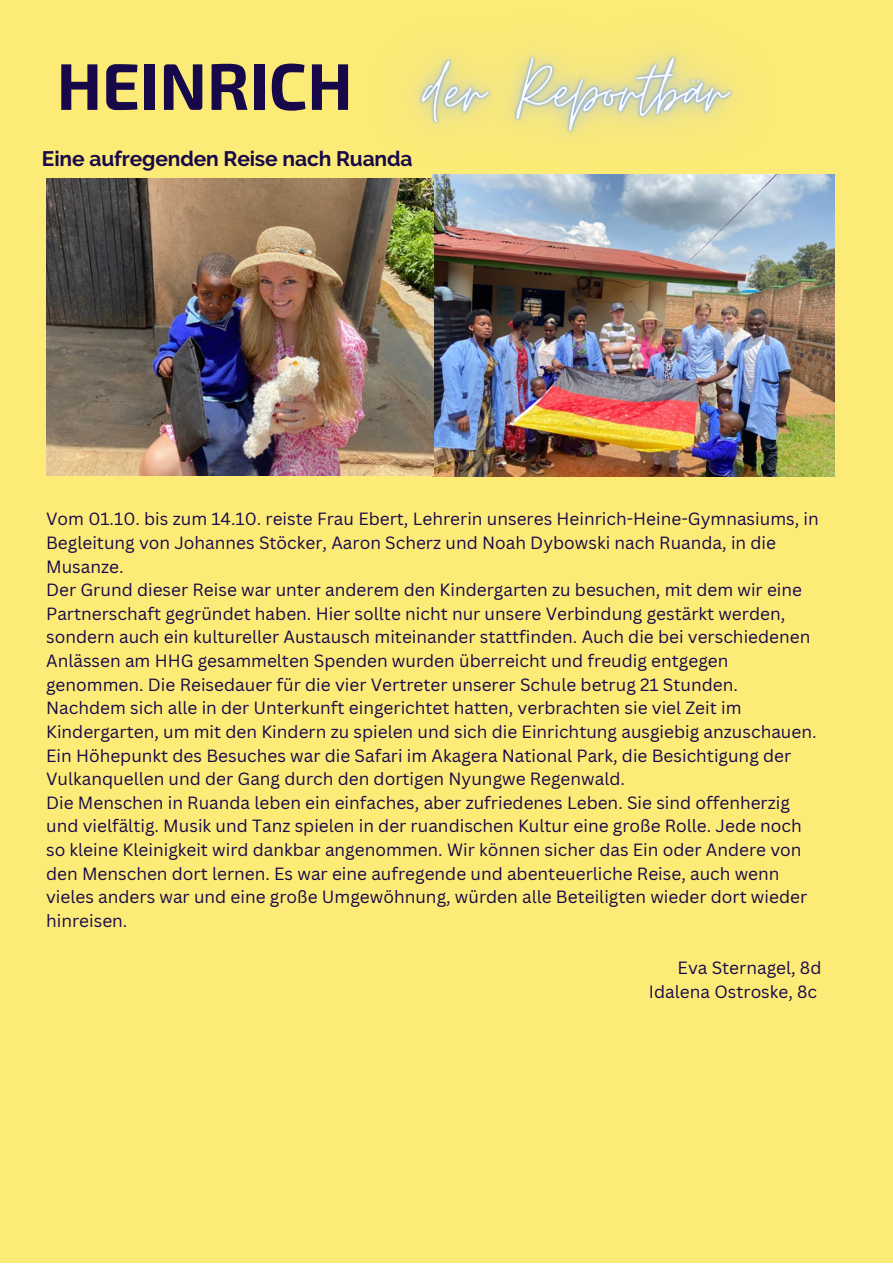
<style>
.page{position:relative;width:893px;height:1264px;background:#fff}
.page>*{position:absolute;margin:0;border:0;box-sizing:border-box;transform-origin:0 0}
.t1{font:700 66px "Exo 2";color:#170849}
.t2{font:700 21px "Raleway";letter-spacing:-.005em;color:#170849}
.t3{font:17.25px/23.5px "Canva Sans";color:#170849}
</style>
<div class="page">
<div style="left:0;top:0;width:892px;height:1262px;background:#fdeb77"></div>
<img style="left:432px;top:249px;width:402px;height:227px">
<img style="left:46px;top:178px;width:387px;height:297px">
<img style="left:253px;top:52px;width:582px;height:197px">
<h1 class="t1" style="left:57px;top:43px;width:297px">HEINRICH</h1>
<p class="t2" style="left:42px;top:147px;width:372px">Eine aufregenden Reise nach Ruanda</p>
<p class="t3" style="left:46px;top:507px;width:774px">Vom 01.10. bis zum 14.10. reiste Frau Ebert, Lehrerin unseres Heinrich-Heine-Gymnasiums, in Begleitung von Johannes Stöcker, Aaron Scherz und Noah Dybowski nach Ruanda, in die Musanze.<br>Der Grund dieser Reise war unter anderem den Kindergarten zu besuchen, mit dem wir eine Partnerschaft gegründet haben. Hier sollte nicht nur unsere Verbindung gestärkt werden, sondern auch ein kultureller Austausch miteinander stattfinden. Auch die bei verschiedenen Anlässen am HHG gesammelten Spenden wurden überreicht und freudig entgegen genommen. Die Reisedauer für die vier Vertreter unserer Schule betrug 21 Stunden.<br>Nachdem sich alle in der Unterkunft eingerichtet hatten, verbrachten sie viel Zeit im Kindergarten, um mit den Kindern zu spielen und sich die Einrichtung ausgiebig anzuschauen.<br>Ein Höhepunkt des Besuches war die Safari im Akagera National Park, die Besichtigung der Vulkanquellen und der Gang durch den dortigen Nyungwe Regenwald.<br>Die Menschen in Ruanda leben ein einfaches, aber zufriedenes Leben. Sie sind offenherzig und vielfältig. Musik und Tanz spielen in der ruandischen Kultur eine große Rolle. Jede noch so kleine Kleinigkeit wird dankbar angenommen. Wir können sicher das Ein oder Andere von den Menschen dort lernen. Es war eine aufregende und abenteuerliche Reise, auch wenn vieles anders war und eine große Umgewöhnung, würden alle Beteiligten wieder dort wieder hinreisen.</p>
<p class="t3" style="left:649px;top:955px;width:174px;text-align:right">Eva Sternagel, 8d<br>Idalena Ostroske, 8c</p>
</div>
